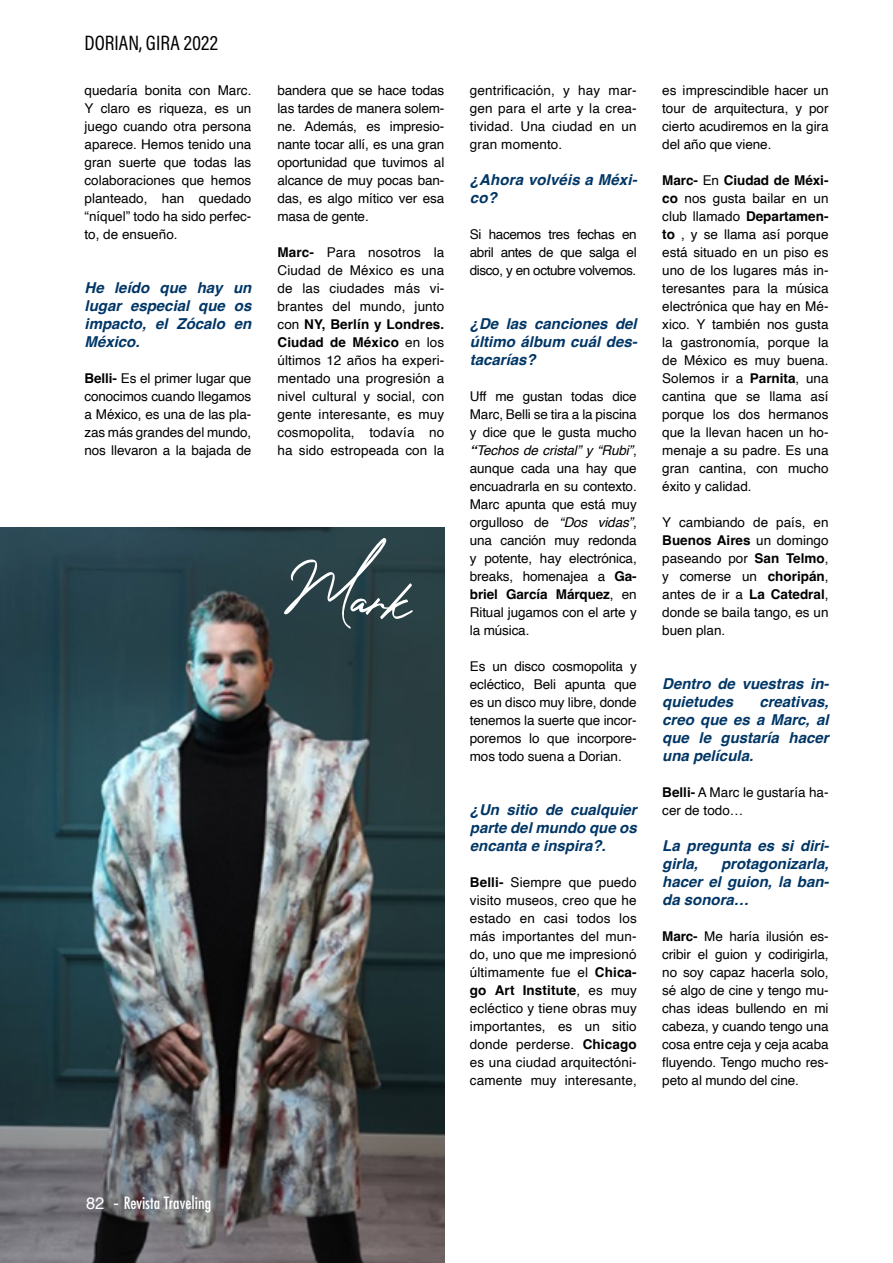
<style>
.page{position:relative;width:893px;height:1263px;background:#fff}
.page>*{position:absolute;margin:0;border:0;box-sizing:border-box;transform-origin:0 0}
.t1{font:69px "Photograph Signature";color:#fff}
.t2{font:21px "Acumin Variable Concept";color:#000}
.t3{font:500 condensed 16.5px "Futura";color:#fff}
.t4{font:italic 700 15px/18px "Helvetica";color:#003666;text-align:justify}
.t5{font:13.5px/18px "Helvetica";letter-spacing:-.005em;color:#000;text-align:justify}
.s1{font-weight:700}
.s2{font-weight:700;font-style:italic}
.s3{font-style:italic}
.s4{font-family:"Helvetica";font-weight:400;font-stretch:normal}
</style>
<div class="page">
<img style="left:0;top:527px;width:444px;height:736px">
<h2 class="t2" style="left:84px;top:29px;width:135px">DORIAN, GIRA 2022</h2>
<p class="t5" style="left:85px;top:82px;width:168px">quedaría bonita con Marc.<br>Y claro es riqueza, es un juego cuando otra persona aparece. Hemos tenido una gran suerte que todas las colaboraciones que hemos planteado, han quedado “níquel” todo ha sido perfec&shy;to, de ensueño.</p>
<p class="t4" style="left:85px;top:281px;width:168px">He leído que hay un lugar especial que os impacto, el Zócalo en México.</p>
<p class="t5" style="left:85px;top:370px;width:168px"><span class="s1">Belli-</span> Es el primer lugar que conocimos cuando llegamos a México, es una de las pla&shy;zas más grandes del mundo, nos llevaron a la bajada de</p>
<p class="t5" style="left:277px;top:82px;width:168px">bandera que se hace todas las tardes de manera solem&shy;ne. Además, es impresio&shy;nante tocar allí, es una gran oportunidad que tuvimos al alcance de muy pocas ban&shy;das, es algo mítico ver esa masa de gente.</p>
<p class="t5" style="left:277px;top:244px;width:168px"><span class="s1">Marc-</span> Para nosotros la Ciudad de México es una de las ciudades más vi&shy;brantes del mundo, junto con <span class="s1">NY, Berlín y Londres.<br>Ciudad de México</span> en los últimos 12 años ha experi&shy;mentado una progresión a nivel cultural y social, con gente interesante, es muy cosmopolita, todavía no ha sido estropeada con la</p>
<h1 class="t1" style="left:297px;top:524px;width:127px;rotate:9deg">Mark</h1>
<p class="t5" style="left:470px;top:82px;width:168px">gentrificación, y hay mar&shy;gen para el arte y la crea&shy;tividad. Una ciudad en un gran momento.</p>
<p class="t4" style="left:470px;top:173px;width:169px">¿Ahora volvéis a Méxi&shy;co?</p>
<p class="t5" style="left:470px;top:226px;width:168px">Si hacemos tres fechas en abril antes de que salga el disco, y en octubre volvemos.</p>
<p class="t4" style="left:470px;top:317px;width:169px">¿De las canciones del último álbum cuál des&shy;tacarías?</p>
<p class="t5" style="left:470px;top:388px;width:168px">Uff me gustan todas dice Marc, Belli se tira a la piscina y dice que le gusta mucho <span class="s2">“</span><span class="s3">Techos de cristal” y “Rubi”</span>, aunque cada una hay que encuadrarla en su contexto.<br>Marc apunta que está muy orgulloso de <span class="s3">“Dos vidas”</span>, una canción muy redonda y potente, hay electrónica, breaks, homenajea a <span class="s1">Ga&shy;briel García Márquez</span>, en Ritual jugamos con el arte y la música.</p>
<p class="t5" style="left:470px;top:658px;width:168px">Es un disco cosmopolita y ecléctico, Beli apunta que es un disco muy libre, donde tenemos la suerte que incor&shy;poremos lo que incorpore&shy;mos todo suena a Dorian.</p>
<p class="t4" style="left:470px;top:803px;width:168px">¿Un sitio de cualquier parte del mundo que os encanta e inspira?.</p>
<p class="t5" style="left:470px;top:874px;width:168px"><span class="s1">Belli-</span> Siempre que puedo visito museos, creo que he estado en casi todos los más importantes del mun&shy;do, uno que me impresionó últimamente fue el <span class="s1">Chica&shy;go Art Institute</span>, es muy ecléctico y tiene obras muy importantes, es un sitio donde perderse. <span class="s1">Chicago </span>es una ciudad arquitectóni&shy;camente muy interesante,</p>
<p class="t5" style="left:662px;top:82px;width:168px">es imprescindible hacer un tour de arquitectura, y por cierto acudiremos en la gira del año que viene.</p>
<p class="t5" style="left:662px;top:172px;width:168px"><span class="s1">Marc-</span> En <span class="s1">Ciudad de Méxi&shy;co</span> nos gusta bailar en un club llamado <span class="s1">Departamen&shy;to</span> , y se llama así porque está situado en un piso es uno de los lugares más in&shy;teresantes para la música electrónica que hay en Mé&shy;xico. Y también nos gusta la gastronomía, porque la de México es muy buena.<br>Solemos ir a <span class="s1">Parnita</span>, una cantina que se llama así porque los dos hermanos que la llevan hacen un ho&shy;menaje a su padre. Es una gran cantina, con mucho éxito y calidad.</p>
<p class="t5" style="left:662px;top:514px;width:168px">Y cambiando de país, en <span class="s1">Buenos Aires</span> un domingo paseando por <span class="s1">San Telmo</span>, y comerse un <span class="s1">choripán</span>, antes de ir a <span class="s1">La Catedral</span>, donde se baila tango, es un buen plan.</p>
<p class="t4" style="left:662px;top:677px;width:168px">Dentro de vuestras in&shy;quietudes</p>
<p class="t4" style="left:662px;top:695px;width:168px;text-indent:97px">creativas, creo que es a Marc, al que le gustaría hacer una película.</p>
<p class="t5" style="left:662px;top:784px;width:168px"><span class="s1">Belli-</span> A Marc le gustaría ha&shy;cer de todo…</p>
<p class="t4" style="left:662px;top:839px;width:168px">La pregunta es si diri&shy;girla,</p>
<p class="t4" style="left:662px;top:857px;width:168px;text-indent:59px">protagonizarla, hacer el guion, la ban&shy;da sonora…</p>
<p class="t5" style="left:662px;top:928px;width:168px"><span class="s1">Marc-</span> Me haría ilusión es&shy;cribir el guion y codirigirla, no soy capaz hacerla solo, sé algo de cine y tengo mu&shy;chas ideas bullendo en mi cabeza, y cuando tengo una cosa entre ceja y ceja acaba fluyendo. Tengo mucho res&shy;peto al mundo del cine.</p>
<p class="t3" style="left:86px;top:1192px;width:127px"><span class="s4">82 -</span> Revista Traveling</p>
</div>
